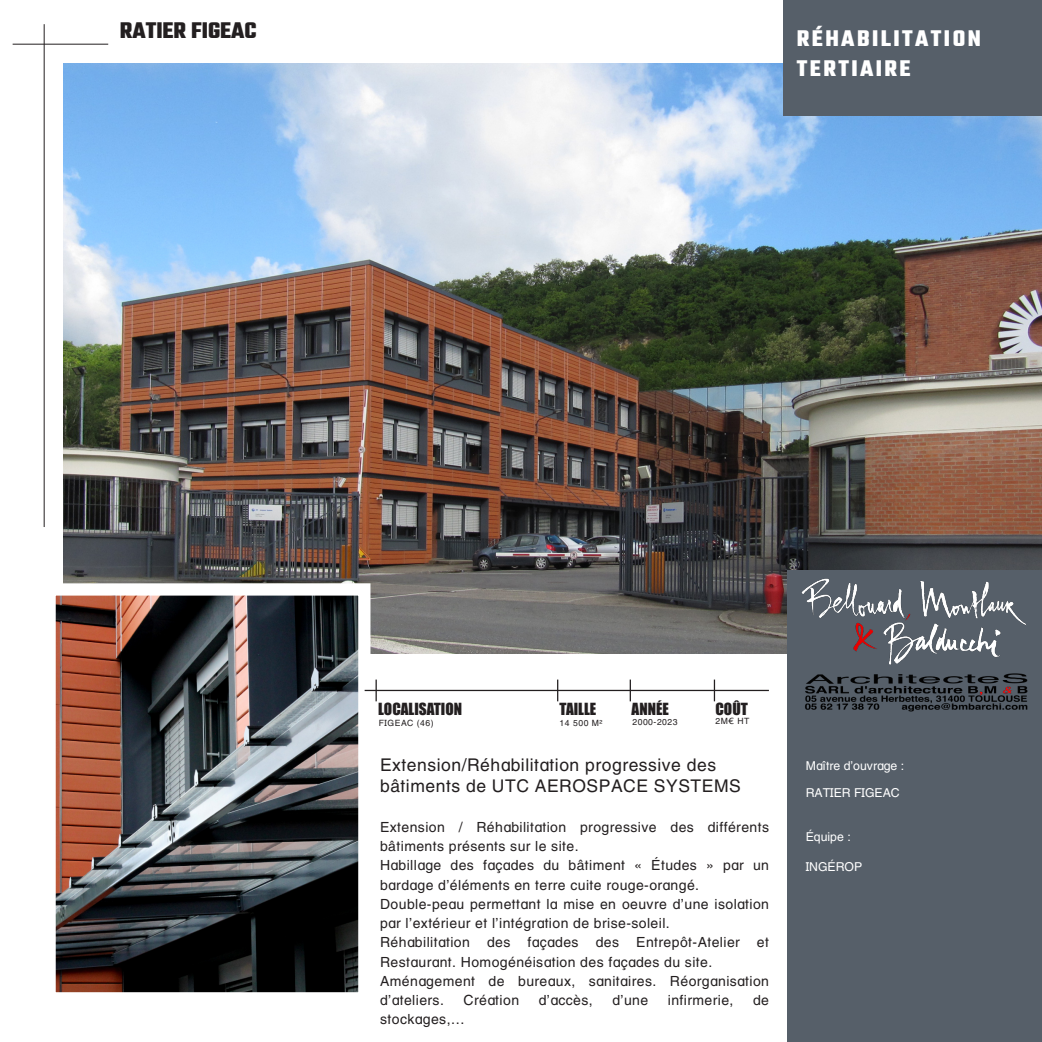
<style>
.page{position:relative;width:1042px;height:1042px;background:#fff}
.page>*{position:absolute;margin:0;border:0;box-sizing:border-box;transform-origin:0 0}
.t1{font:700 24.5px/29.4px "Teko";letter-spacing:.1em;color:#fff}
.t2{font:700 24.5px "Teko";color:#231f20}
.t3{font:17.5px/21px "New Helvetica";letter-spacing:.03em;color:#231f20}
.t4{font:15.4px "Impact";color:#231f20}
.t5{font:14px/19.2px "New Helvetica";letter-spacing:.03em;color:#231f20}
.t6{font:12.25px "New Helvetica";color:#fff}
.t7{font:8.58px "New Helvetica";letter-spacing:.06em;color:#231f20}
.s1{font-family:"Lucida Grande"}
</style>
<div class="page">
<img style="left:63px;top:63px;width:979px;height:590px">
<hr style="left:44px;top:24px;width:1px;height:503px;background:#231f20">
<hr style="left:13px;top:44px;width:95px;height:1px;background:#231f20">
<div style="left:788px;top:570px;width:254px;height:472px;background:#565f69"></div>
<img style="left:801px;top:578px;width:227px;height:134px">
<div style="left:784px;top:0;width:258px;height:115px;background:#565f69"></div>
<img style="left:56px;top:596px;width:301px;height:395px">
<div style="left:43px;top:583px;width:327px;height:421px;border:12px solid #fff"></div>
<hr style="left:375px;top:679px;width:2px;height:22px;background:#231f20">
<svg style="left:557px;top:679px;width:1px;height:22px"></svg>
<svg style="left:630px;top:679px;width:1px;height:22px"></svg>
<svg style="left:714px;top:679px;width:1px;height:22px"></svg>
<hr style="left:365px;top:690px;width:404px;height:1px;background:#231f20">
<h1 class="t2" style="left:120px;top:14px;width:138px">RATIER FIGEAC</h1>
<h1 class="t1" style="left:797px;top:26px;width:185px">RÉHABILITATION<br>TERTIAIRE</h1>
<p class="t4" style="left:378px;top:703px;width:85px">LOCALISATION</p>
<p class="t4" style="left:559px;top:703px;width:38px">TAILLE</p>
<p class="t4" style="left:631px;top:703px;width:39px">ANNÉE</p>
<p class="t4" style="left:715px;top:703px;width:34px">COÛT</p>
<p class="t7" style="left:379px;top:717px;width:56px">FIGEAC (46)</p>
<p class="t7" style="left:559px;top:717px;width:44px">14 500 M²</p>
<p class="t7" style="left:632px;top:717px;width:47px">2000-2023</p>
<p class="t7" style="left:715px;top:716px;width:35px">2M<span class="s1">€</span> HT</p>
<p class="t3" style="left:380px;top:754px;width:362px">Extension/Réhabilitation progressive des bâtiments de UTC AEROSPACE SYSTEMS</p>
<p class="t5" style="left:380px;top:817px;width:390px">Extension / Réhabilitation progressive des différents bâtiments présents sur le site.<br>Habillage des façades du bâtiment « Études » par un bardage d’éléments en terre cuite rouge-orangé.<br>Double-peau permettant la mise en oeuvre d’une isolation par l’extérieur et l’intégration de brise-soleil.<br>Réhabilitation des façades des Entrepôt-Atelier et Restaurant. Homogénéisation des façades du site.<br>Aménagement de bureaux, sanitaires. Réorganisation d’ateliers.</p>
<p class="t5" style="left:463px;top:990px;width:57px">Création</p>
<p class="t5" style="left:539px;top:990px;width:56px">d’accès,</p>
<p class="t5" style="left:612px;top:990px;width:37px">d’une</p>
<p class="t5" style="left:668px;top:990px;width:67px">infirmerie,</p>
<p class="t5" style="left:753px;top:990px;width:17px">de</p>
<p class="t5" style="left:380px;top:1009px;width:86px">stockages,…</p>
<p class="t6" style="left:806px;top:759px;width:100px">Maître d’ouvrage :</p>
<p class="t6" style="left:806px;top:786px;width:95px">RATIER FIGEAC</p>
<p class="t6" style="left:806px;top:830px;width:46px">Équipe :</p>
<p class="t6" style="left:806px;top:859px;width:58px">INGÉROP</p>
</div>
